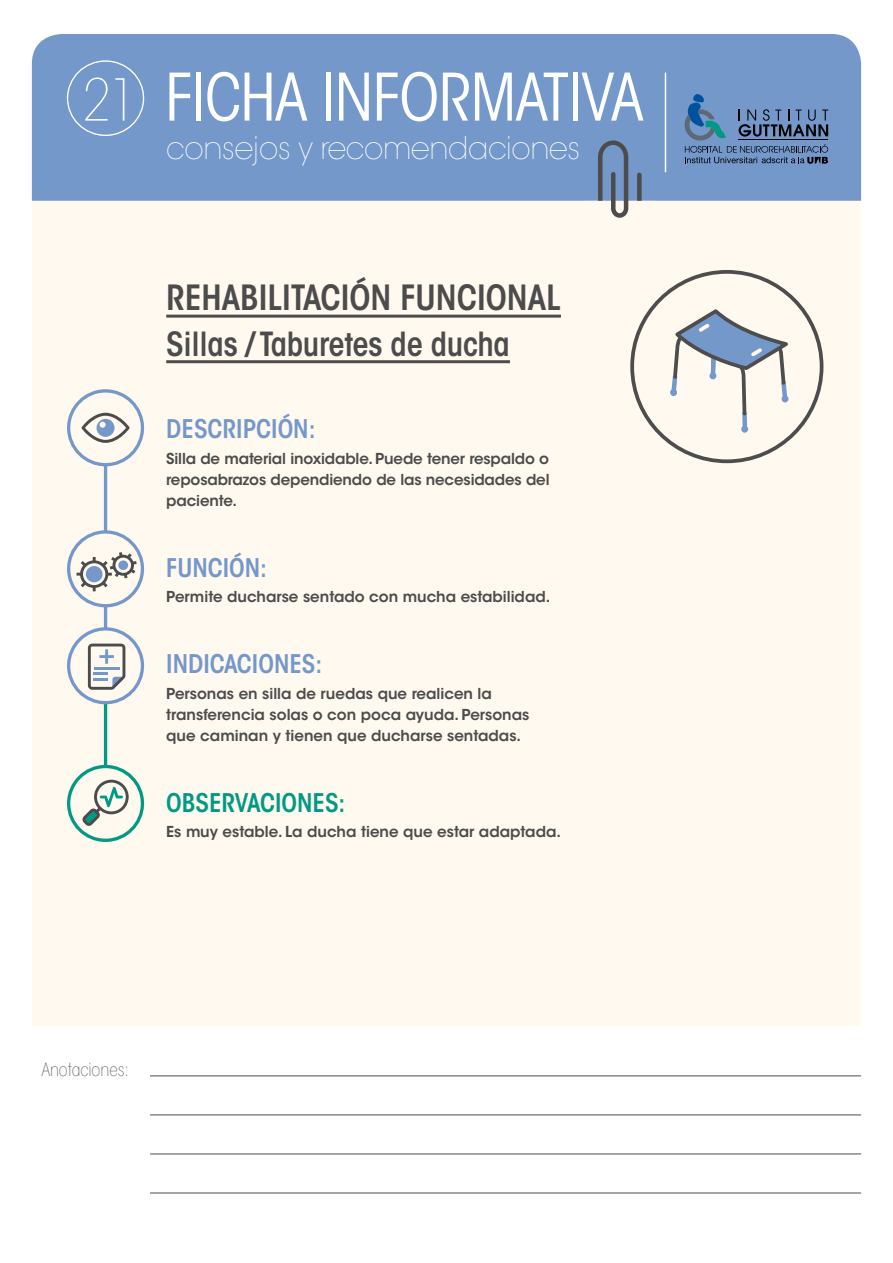
<style>
.page{position:relative;width:893px;height:1263px;background:#fff}
.page>*{position:absolute;margin:0;border:0;box-sizing:border-box;transform-origin:0 0}
.t1{font:condensed 64.8px "ITC Avant Garde Std";letter-spacing:-.01em;color:#fff}
.t2{font:200 condensed 57.3px "ITC Avant Garde Std";color:#fff}
.t3{font:600 condensed 34.5px "ITC Avant Garde Std";color:#4c4c4c}
.t4{font:600 condensed 33px "ITC Avant Garde Std";letter-spacing:-.01em;color:#4c4c4c}
.t5{font:200 31.2px "ITC Avant Garde Std";letter-spacing:-.01em;color:#fff;scale:.96 1}
.t6{font:600 condensed 25.5px "ITC Avant Garde Std";color:#7498ca}
.t7{font:600 condensed 25.5px "ITC Avant Garde Std";color:#009a82}
.t8{font:200 condensed 18px "ITC Avant Garde Std";color:#4d4d4d}
.t9{font:600 15px/21px "ITC Avant Garde Std";color:#4c4c4c;text-align:justify}
</style>
<div class="page">
<div style="left:32px;top:34px;width:829px;height:167px;background:#7498ca"></div>
<div style="left:32px;top:201px;width:829px;height:825px;background:#fff9f0"></div>
<hr style="left:104px;top:675px;width:3px;height:129px;background:#009a82">
<svg style="left:685px;top:94px;width:143px;height:70px;background:#5e7fa9"></svg>
<div style="left:67px;top:60px;width:77px;height:76px;border:1px solid #fff;border-radius:50%"></div>
<hr style="left:665px;top:73px;width:1px;height:99px;background:#fff">
<hr style="left:166px;top:315px;width:395px;height:3px;background:#4c4c4c">
<hr style="left:166px;top:360px;width:344px;height:3px;background:#4c4c4c">
<hr style="left:104px;top:445px;width:3px;height:231px;background:#7498ca">
<div style="left:69px;top:391px;width:73px;height:74px;background:#fff9f0;border-radius:50%"></div>
<div style="left:67px;top:389px;width:77px;height:77px;border:3px solid #7498ca;border-radius:50%"></div>
<svg style="left:81px;top:413px;width:49px;height:30px"></svg>
<svg style="left:69px;top:532px;width:73px;height:74px"></svg>
<div style="left:67px;top:530px;width:77px;height:77px;border:3px solid #7498ca;border-radius:50%"></div>
<svg style="left:74px;top:549px;width:66px;height:45px"></svg>
<svg style="left:69px;top:629px;width:73px;height:74px;fill:#fff9f0"></svg>
<div style="left:67px;top:627px;width:77px;height:77px;border:3px solid #7498ca;border-radius:50%"></div>
<svg style="left:88px;top:644px;width:37px;height:46px"></svg>
<svg style="left:69px;top:766px;width:73px;height:74px;fill:#fff9f0"></svg>
<div style="left:67px;top:765px;width:77px;height:77px;border:3px solid #009a82;border-radius:50%"></div>
<svg style="left:83px;top:780px;width:46px;height:46px"></svg>
<div style="left:630px;top:270px;width:193px;height:193px;border:4px solid #4d4d4d;border-radius:50%"></div>
<svg style="left:669px;top:306px;width:127px;height:128px"></svg>
<div style="left:741px;top:426px;width:7px;height:7px;border:3px solid #7498ca;border-radius:50%"></div>
<div style="left:782px;top:395px;width:6px;height:7px;border:3px solid #7498ca;border-radius:50%"></div>
<div style="left:709px;top:372px;width:7px;height:7px;border:3px solid #7498ca;border-radius:50%"></div>
<div style="left:670px;top:389px;width:7px;height:7px;border:3px solid #7498ca;border-radius:50%"></div>
<hr style="left:150px;top:1075px;width:711px;height:1px;background:#4c4c4c">
<hr style="left:150px;top:1115px;width:711px;height:1px;background:#4c4c4c">
<hr style="left:150px;top:1154px;width:711px;height:1px;background:#4c4c4c">
<hr style="left:150px;top:1193px;width:711px;height:1px;background:#4c4c4c">
<svg style="left:585px;top:138px;width:71px;height:120px"></svg>
<h2 class="t2" style="left:83px;top:67px;width:56px">21</h2>
<h1 class="t1" style="left:165px;top:58px;width:480px">FICHA INFORMATIVA</h1>
<h3 class="t5" style="left:166px;top:130px;width:433px">consejos y recomendaciones</h3>
<h3 class="t3" style="left:166px;top:276px;width:396px">REHABILITACIÓN FUNCIONAL</h3>
<h3 class="t4" style="left:166px;top:323px;width:345px">SILLAS / TABURETES DE DUCHA</h3>
<h3 class="t6" style="left:166px;top:413px;width:29px">DESCRIPCIÓN</h3>
<h3 class="t6" style="left:309px;top:413px;width:8px">:</h3>
<p class="t9" style="left:166px;top:447px;width:385px">Silla de material inoxidable. Puede tener respaldo o reposabrazos dependiendo de las necesidades del paciente.</p>
<h3 class="t6" style="left:166px;top:552px;width:26px">FUNCIÓN</h3>
<h3 class="t6" style="left:260px;top:552px;width:8px">:</h3>
<p class="t9" style="left:166px;top:586px;width:386px">Permite ducharse sentado con mucha estabilidad.</p>
<h3 class="t6" style="left:166px;top:648px;width:21px">INDICACIONES</h3>
<h3 class="t6" style="left:315px;top:648px;width:8px">:</h3>
<p class="t9" style="left:166px;top:682px;width:365px;text-align:left">Personas en silla de ruedas que realicen la transferencia solas o con poca ayuda. Personas que caminan y tienen que ducharse sentadas.</p>
<h3 class="t7" style="left:166px;top:787px;width:30px">OBSER</h3>
<h3 class="t7" style="left:235px;top:787px;width:27px">VACIONES</h3>
<h3 class="t7" style="left:339px;top:787px;width:8px">:</h3>
<p class="t9" style="left:166px;top:821px;width:396px">Es muy estable. La ducha tiene que estar adaptada.</p>
<p class="t8" style="left:42px;top:1059px;width:89px">Anotaciones:</p>
</div>
